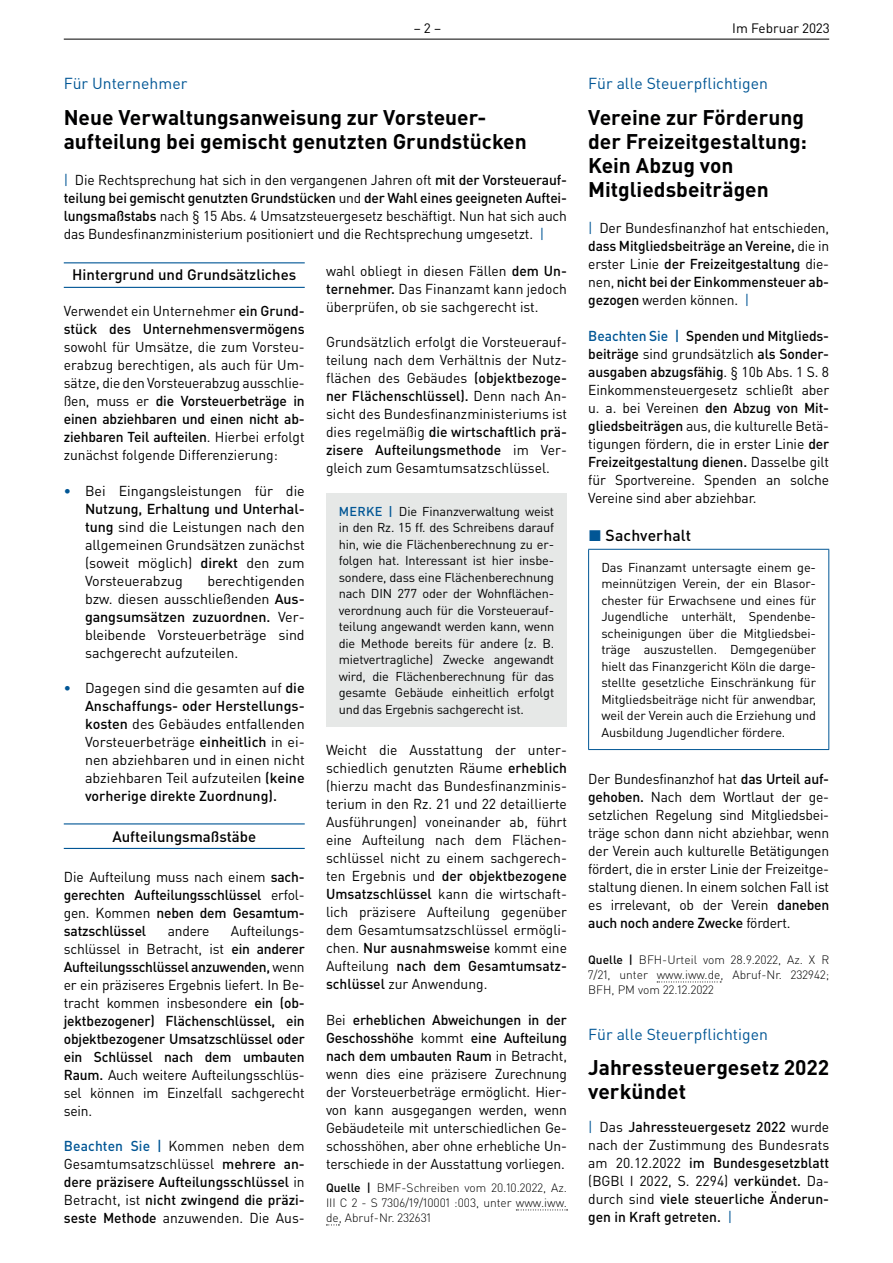
<style>
.page{position:relative;width:893px;height:1263px;background:#fff}
.page>*{position:absolute;margin:0;border:0;box-sizing:border-box;transform-origin:0 0}
.t1{font:700 21px/24px "DIN Pro";letter-spacing:-.005em;color:#000001}
.t2{font:15.75px "DIN Pro";color:#015695}
.t3{font:500 15.75px "DIN Pro";letter-spacing:.005em;color:#000001}
.t4{font:500 15px "DIN Pro";color:#000001}
.t5{font:14.25px/18px "DIN Pro";letter-spacing:-.01em;color:#000001;text-align:justify}
.t6{font:500 14.25px/18px "DIN Pro";letter-spacing:-.005em;color:#000001;text-align:justify}
.t7{font:13.5px "DIN Pro";color:#000001}
.t8{font:12.75px/16.5px "DIN Pro";letter-spacing:-.015em;color:#000001;text-align:justify}
.t9{font:300 12px/15px "DIN Pro";color:#000001;text-align:justify}
.s1{color:#015695}
.s2{font-weight:500}
.s3{font-weight:400}
.s4{font-weight:500;color:#015695}
.s5{font-weight:400;color:#015695}
</style>
<div class="page">
<hr style="left:64px;top:39px;width:765px;height:1px;background:#000001">
<hr style="left:64px;top:262px;width:241px;height:1px;background:#015695">
<hr style="left:64px;top:287px;width:241px;height:1px;background:#015695">
<hr style="left:64px;top:823px;width:241px;height:1px;background:#015695">
<hr style="left:64px;top:848px;width:241px;height:1px;background:#015695">
<svg style="left:516px;top:1209px;width:52px;height:1px"></svg>
<div style="left:326px;top:493px;width:241px;height:233px;background:#e6e8e7"></div>
<svg style="left:657px;top:981px;width:64px;height:1px"></svg>
<hr style="left:588px;top:549px;width:241px;height:1px;background:#015695">
<hr style="left:588px;top:550px;width:1px;height:199px;background:#015695">
<hr style="left:828px;top:550px;width:1px;height:199px;background:#015695">
<hr style="left:588px;top:749px;width:241px;height:1px;background:#015695">
<p class="t7" style="left:414px;top:19px;width:29px">– 2 –</p>
<p class="t7" style="left:732px;top:19px;width:99px">Im Februar 2023</p>
<p class="t2" style="left:64px;top:73px;width:125px">Für Unternehmer</p>
<h1 class="t1" style="left:64px;top:105px;width:464px">Neue Verwaltungsanweisung zur Vorsteuer&shy;aufteilung bei gemischt genutzten Grundstücken</h1>
<p class="t5" style="left:64px;top:171px;width:505px"><span class="s1">|</span> Die Rechtsprechung hat sich in den vergangenen Jahren oft <span class="s2">mit der Vorsteuerauf&shy;teilung bei gemischt genutzten Grundstücken</span> und <span class="s2">der Wahl eines geeigneten Auftei&shy;lungsmaßstabs</span> nach § 15 Abs. 4 Umsatzsteuergesetz beschäftigt. Nun hat sich auch das Bundesfinanzministerium positioniert und die Rechtsprechung umgesetzt. <span class="s1">|</span></p>
<p class="t4" style="left:72px;top:265px;width:226px">Hintergrund und Grundsätzliches</p>
<p class="t6" style="left:64px;top:302px;width:242px"><span class="s3">Verwendet ein Unternehmer</span> ein Grund&shy;stück des Unternehmensvermögens</p>
<p class="t5" style="left:64px;top:338px;width:242px">sowohl für Umsätze, die zum Vorsteu&shy;erabzug berechtigen, als auch für Um&shy;sätze, die den Vorsteuerabzug ausschlie&shy;ßen, muss er <span class="s2">die Vorsteuerbeträge in einen abziehbaren und einen nicht ab&shy;ziehbaren Teil aufteilen</span>. Hierbei erfolgt zunächst folgende Differenzierung:</p>
<p class="t5" style="left:85px;top:482px;width:221px;text-indent:-21px"><span class="s4">•</span> Bei Eingangsleistungen für die <span class="s2">Nutzung, Erhaltung und Unterhal&shy;tung</span> sind die Leistungen nach den allgemeinen Grundsätzen zunächst (soweit möglich) <span class="s2">direkt</span> den zum Vorsteuerabzug</p>
<p class="t5" style="left:326px;top:261px;width:242px">wahl obliegt in diesen Fällen <span class="s2">dem Un&shy;ternehmer.</span> Das Finanzamt kann jedoch überprüfen, ob sie sachgerecht ist.</p>
<p class="t5" style="left:326px;top:332px;width:242px">Grundsätzlich erfolgt die Vorsteuerauf&shy;teilung nach dem Verhältnis der Nutz&shy;flächen des Gebäudes <span class="s2">(objektbezoge&shy;ner Flächenschlüssel).</span> Denn nach An&shy;sicht des Bundesfinanzministeriums ist dies regelmäßig <span class="s2">die wirtschaftlich prä&shy;zisere Aufteilungsmethode</span> im Ver&shy;gleich zum Gesamtumsatzschlüssel.</p>
<p class="t8" style="left:339px;top:502px;width:217px"><span class="s4">MERKE |</span> Die Finanzverwaltung weist in den Rz. 15 ff. des Schreibens darauf hin, wie die Flächenberechnung zu er&shy;folgen hat. Interessant ist hier insbe&shy;sondere, dass eine Flächenberechnung nach DIN 277 oder der Wohnflächen&shy;verordnung auch für die Vorsteuerauf&shy;teilung angewandt werden kann, wenn die Methode bereits für andere (z. B. mietvertragliche) Zwecke angewandt wird, die Flächenberechnung für das gesamte Gebäude einheitlich erfolgt und das Ergebnis sachgerecht ist.</p>
<p class="t5" style="left:326px;top:740px;width:242px">Weicht die Ausstattung der unter&shy;schiedlich genutzten Räume <span class="s2">erheblich </span>(hierzu macht das Bundesfinanzminis&shy;terium in den Rz. 21 und 22 detaillierte Ausführungen) voneinander ab, führt eine Aufteilung nach dem Flächen&shy;schlüssel nicht zu einem sachgerech&shy;ten Ergebnis und <span class="s2">der objektbezogene Umsatzschlüssel</span> kann die wirtschaft&shy;lich präzisere Aufteilung gegenüber dem Gesamtumsatzschlüssel ermögli&shy;chen. <span class="s2">Nur ausnahmsweise</span> kommt eine Aufteilung <span class="s2">nach dem Gesamtumsatz&shy;schlüssel</span> zur Anwendung.</p>
<p class="t5" style="left:326px;top:1010px;width:242px">Bei <span class="s2">erheblichen Abweichungen in der Geschosshöhe</span> kommt <span class="s2">eine Aufteilung nach dem umbauten Raum</span> in Betracht, wenn dies eine präzisere Zurechnung der Vorsteuerbeträge ermöglicht. Hier&shy;von kann ausgegangen werden, wenn Gebäudeteile mit unterschiedlichen Ge&shy;schosshöhen, aber ohne erhebliche Un&shy;terschiede in der Ausstattung vorliegen.</p>
<p class="t9" style="left:326px;top:1179px;width:242px"><span class="s2">Quelle |</span> BMF-Schreiben vom 20.10.2022, Az.<br>III C 2 - S 7306/19/10001 :003, unter www.iww. de, Abruf-Nr. 232631</p>
<p class="t5" style="left:85px;top:572px;width:221px;text-indent:122px">berechtigenden bzw. diesen ausschließenden <span class="s2">Aus&shy;gangsumsätzen zuzuordnen.</span> Ver&shy;bleibende Vorsteuerbeträge sind sachgerecht aufzuteilen.</p>
<p class="t5" style="left:85px;top:678px;width:221px;text-indent:-21px"><span class="s4">•</span> Dagegen sind die gesamten auf <span class="s2">die Anschaffungs- oder Herstellungs&shy;kosten</span> des Gebäudes entfallenden Vorsteuerbeträge <span class="s2">einheitlich</span> in ei&shy;nen abziehbaren und in einen nicht abziehbaren Teil aufzuteilen <span class="s2">(keine vorherige direkte Zuordnung).</span></p>
<p class="t4" style="left:112px;top:826px;width:145px">Aufteilungsmaßstäbe</p>
<p class="t6" style="left:64px;top:867px;width:242px"><span class="s3">Die Aufteilung muss nach einem</span> sach&shy;gerechten Aufteilungsschlüssel <span class="s3">erfol&shy;gen. Kommen</span> neben dem Gesamtum&shy;satzschlüssel</p>
<p class="t5" style="left:64px;top:921px;width:242px;text-indent:167px">Aufteilungs&shy;schlüssel in Betracht, ist <span class="s2">ein anderer Aufteilungsschlüssel anzuwenden,</span> wenn er ein präziseres Ergebnis liefert. In Be&shy;tracht kommen insbesondere <span class="s2">ein (ob&shy;jektbezogener) Flächenschlüssel, ein objektbezogener Umsatzschlüssel oder ein Schlüssel nach dem umbauten Raum.</span> Auch weitere Aufteilungsschlüs&shy;sel können im Einzelfall sachgerecht sein.</p>
<p class="t6" style="left:64px;top:1136px;width:242px"><span class="s1">Beachten Sie |</span> <span class="s3">Kommen neben dem Gesamtumsatzschlüssel</span> mehrere an&shy;dere präzisere Aufteilungsschlüssel <span class="s3">in Betracht, ist</span> nicht zwingend die präzi&shy;seste Methode <span class="s3">anzuwenden. Die Aus-</span></p>
<p class="t5" style="left:168px;top:921px;width:43px">andere</p>
<p class="t2" style="left:588px;top:73px;width:181px">Für alle Steuerpflichtigen</p>
<h1 class="t1" style="left:588px;top:105px;width:220px">Vereine zur Förderung der Freizeitgestaltung:<br>Kein Abzug von<br>Mitgliedsbeiträgen</h1>
<p class="t6" style="left:588px;top:219px;width:242px"><span class="s5">|</span> <span class="s3">Der Bundesfinanzhof hat entschieden, </span>dass Mitgliedsbeiträge an Vereine, <span class="s3">die in erster Linie</span> der Freizeitgestaltung <span class="s3">die&shy;nen,</span> nicht bei der Einkommensteuer ab&shy;gezogen <span class="s3">werden können.</span> <span class="s5">|</span></p>
<p class="t5" style="left:588px;top:327px;width:242px"><span class="s4">Beachten Sie |</span> <span class="s2">Spenden und Mitglieds&shy;beiträge</span> sind grundsätzlich <span class="s2">als Sonder&shy;ausgaben abzugsfähig</span>. § 10b Abs. 1 S. 8<br>Einkommensteuergesetz schließt aber u. a. bei Vereinen <span class="s2">den Abzug von Mit&shy;gliedsbeiträgen</span> aus, die kulturelle Betä&shy;tigungen fördern, die in erster Linie <span class="s2">der Freizeitgestaltung dienen.</span> Dasselbe gilt für Sportvereine. Spenden an solche Vereine sind aber abziehbar.</p>
<p class="t3" style="left:589px;top:524px;width:104px"><span class="s1">◼</span> Sachverhalt</p>
<p class="t8" style="left:601px;top:558px;width:216px">Das Finanzamt untersagte einem ge&shy;meinnützigen Verein, der ein Blasor&shy;chester für Erwachsene und eines für Jugendliche unterhält, Spendenbe&shy;scheinigungen über die Mitgliedsbei&shy;träge auszustellen. Demgegenüber hielt das Finanzgericht Köln die darge&shy;stellte gesetzliche Einschränkung für Mitgliedsbeiträge nicht für anwendbar, weil der Verein auch die Erziehung und Ausbildung Jugendlicher fördere.</p>
<p class="t5" style="left:588px;top:769px;width:242px">Der Bundesfinanzhof hat <span class="s2">das Urteil auf&shy;gehoben.</span> Nach dem Wortlaut der ge&shy;setzlichen Regelung sind Mitgliedsbei&shy;träge schon dann nicht abziehbar, wenn der Verein auch kulturelle Betätigungen fördert, die in erster Linie der Freizeitge&shy;staltung dienen. In einem solchen Fall ist es irrelevant, ob der Verein <span class="s2">daneben auch noch andere Zwecke</span> fördert.</p>
<p class="t9" style="left:588px;top:952px;width:242px"><span class="s2">Quelle |</span> BFH-Urteil vom 28.9.2022, Az. X R 7/21, unter www.iww.de, Abruf-Nr. 232942; BFH, PM vom 22.12.2022</p>
<p class="t2" style="left:588px;top:1024px;width:181px">Für alle Steuerpflichtigen</p>
<h1 class="t1" style="left:588px;top:1054px;width:242px">Jahressteuergesetz 2022 verkündet</h1>
<p class="t6" style="left:588px;top:1117px;width:242px"><span class="s5">|</span> <span class="s3">Das</span> Jahressteuergesetz 2022 <span class="s3">wurde nach der Zustimmung des Bundesrats am 20.12.2022</span> im Bundesgesetzblatt <span class="s3">(BGBl I 2022, S. 2294)</span> verkündet. <span class="s3">Da&shy;durch sind</span> viele steuerliche Änderun&shy;gen in Kraft getreten. <span class="s5">|</span></p>
</div>
